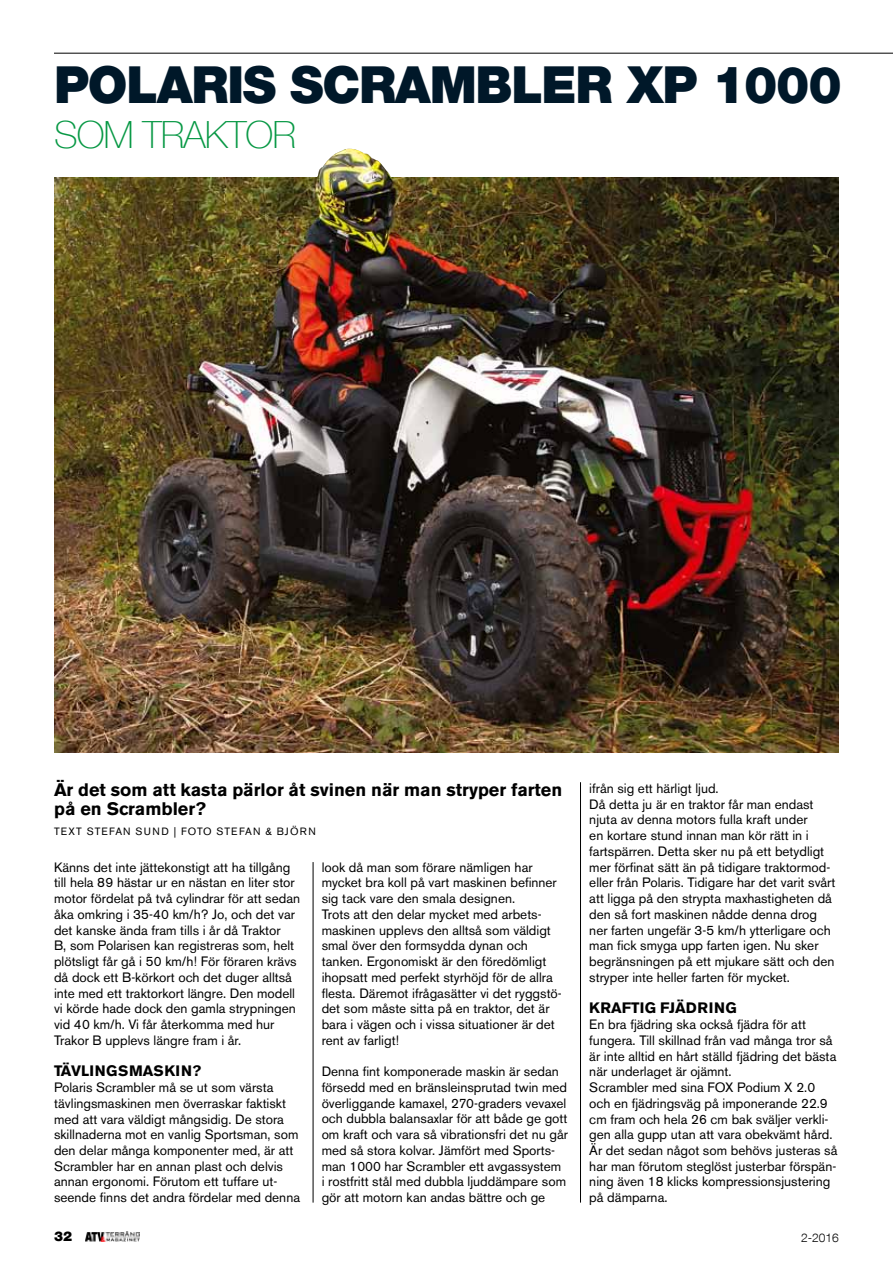
<style>
.page{position:relative;width:893px;height:1263px;background:#fff}
.page>*{position:absolute;margin:0;border:0;box-sizing:border-box;transform-origin:0 0}
.t1{font:900 51px "Helvetica Neue LT Com";letter-spacing:-.025em;color:#001829}
.t2{font:100 37.5px "Helvetica Neue LT Com";letter-spacing:-.025em;color:#079844}
.t3{font:700 18px/19.5px "Akzidenz Grotesk BE";color:#000}
.t4{font:700 15px "Akzidenz Grotesk BE";letter-spacing:.015em;color:#000}
.t5{font:13.5px/15.8px "Akzidenz Grotesk BE";color:#000}
.t6{font:900 13.5px "Helvetica Neue LT Com";color:#000}
.t7{font:300 12px "Helvetica Neue LT Com";color:#000}
.t8{font:10.5px "Akzidenz Grotesk BE";letter-spacing:.1em;color:#000}
</style>
<div class="page">
<img style="left:54px;top:149px;width:785px;height:603px">
<hr style="left:313px;top:862px;width:1px;height:340px;background:#000">
<hr style="left:580px;top:782px;width:1px;height:420px;background:#000">
<hr style="left:54px;top:53px;width:839px;height:1px;background:#000">
<img style="left:86px;top:1231px;width:54px;height:11px">
<h1 class="t1" style="left:54px;top:55px;width:789px">POLARIS SCRAMBLER XP 1000</h1>
<h2 class="t2" style="left:54px;top:118px;width:243px">SOM TRAKTOR</h2>
<h3 class="t3" style="left:54px;top:779px;width:510px">Är det som att kasta pärlor åt svinen när man stryper farten på en Scrambler?</h3>
<p class="t8" style="left:54px;top:825px;width:263px">TEXT STEFAN SUND | FOTO STEFAN &amp; BJÖRN</p>
<p class="t5" style="left:54px;top:860px;width:248px">Känns det inte jättekonstigt att ha tillgång till hela 89 hästar ur en nästan en liter stor motor fördelat på två cylindrar för att sedan åka omkring i 35-40 km/h? Jo, och det var det kanske ända fram tills i år då Traktor<br>B, som Polarisen kan registreras som, helt plötsligt får gå i 50 km/h! För föraren krävs då dock ett B-körkort och det duger alltså inte med ett traktorkort längre. Den modell vi körde hade dock den gamla strypningen vid 40 km/h. Vi får återkomma med hur Trakor B upplevs längre fram i år.</p>
<p class="t4" style="left:54px;top:1063px;width:149px">TÄVLINGSMASKIN?</p>
<p class="t5" style="left:54px;top:1080px;width:248px">Polaris Scrambler må se ut som värsta tävlingsmaskinen men överraskar faktiskt med att vara väldigt mångsidig. De stora skillnaderna mot en vanlig Sportsman, som den delar många komponenter med, är att Scrambler har en annan plast och delvis annan ergonomi. Förutom ett tuffare ut&shy;seende finns det andra fördelar med denna</p>
<p class="t5" style="left:322px;top:859px;width:242px">look då man som förare nämligen har mycket bra koll på vart maskinen befinner sig tack vare den smala designen.<br>Trots att den delar mycket med arbets&shy;maskinen upplevs den alltså som väldigt smal över den formsydda dynan och tanken. Ergonomiskt är den föredömligt ihopsatt med perfekt styrhöjd för de allra flesta. Däremot ifrågasätter vi det ryggstö&shy;det som måste sitta på en traktor, det är bara i vägen och i vissa situationer är det rent av farligt!</p>
<p class="t5" style="left:322px;top:1064px;width:248px">Denna fint komponerade maskin är sedan försedd med en bränsleinsprutad twin med överliggande kamaxel, 270-graders vevaxel och dubbla balansaxlar för att både ge gott om kraft och vara så vibrationsfri det nu går med så stora kolvar. Jämfört med Sports&shy;man 1000 har Scrambler ett avgassystem<br>i rostfritt stål med dubbla ljuddämpare som gör att motorn kan andas bättre och ge</p>
<p class="t5" style="left:589px;top:781px;width:248px">ifrån sig ett härligt ljud.<br>Då detta ju är en traktor får man endast njuta av denna motors fulla kraft under<br>en kortare stund innan man kör rätt in i fartspärren. Detta sker nu på ett betydligt mer förfinat sätt än på tidigare traktormod&shy;eller från Polaris. Tidigare har det varit svårt att ligga på den strypta maxhastigheten då den så fort maskinen nådde denna drog ner farten ungefär 3-5 km/h ytterligare och man fick smyga upp farten igen. Nu sker begränsningen på ett mjukare sätt och den stryper inte heller farten för mycket.</p>
<p class="t4" style="left:589px;top:1000px;width:149px">KRAFTIG FJÄDRING</p>
<p class="t5" style="left:589px;top:1017px;width:250px">En bra fjädring ska också fjädra för att fungera. Till skillnad från vad många tror så är inte alltid en hårt ställd fjädring det bästa när underlaget är ojämnt.<br>Scrambler med sina FOX Podium X 2.0 och en fjädringsväg på imponerande 22.9 cm fram och hela 26 cm bak sväljer verkli&shy;gen alla gupp utan att vara obekvämt hård.<br>Är det sedan något som behövs justeras så har man förutom steglöst justerbar förspän&shy;ning även 18 klicks kompressionsjustering på dämparna.</p>
<p class="t6" style="left:54px;top:1228px;width:20px">32</p>
<p class="t7" style="left:801px;top:1231px;width:39px">2-2016</p>
</div>
